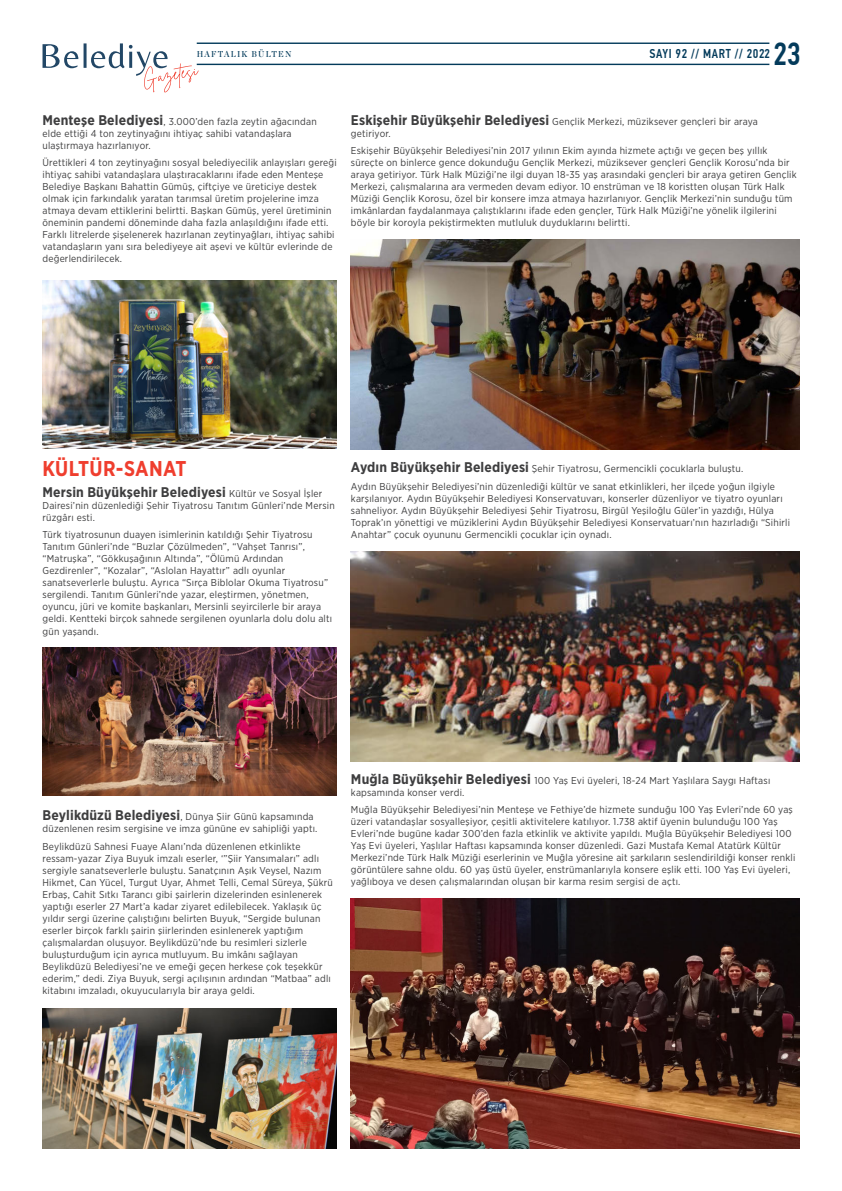
<style>
.page{position:relative;width:842px;height:1191px;background:#fff}
.page>*{position:absolute;margin:0;border:0;box-sizing:border-box;transform-origin:0 0}
.t1{font:500 32.1px "PF Din Text Cond Pro";color:#043b5b;scale:.93 1}
.t2{font:700 21.4px "Gotham Narrow";letter-spacing:.02em;color:#ef3e2e;scale:.93 1}
.t3{font:700 14px "Gotham Narrow";letter-spacing:.01em;color:#3e3e3f}
.t4{font:500 12.8px "PF Din Text Cond Pro";letter-spacing:.05em;color:#043b5b;scale:.93 1}
.t5{font:10px/12px "Gotham Narrow";letter-spacing:.02em;color:#3e3e3f}
.t6{font:8.6px "Chronicle Display Semi";letter-spacing:.15em;color:#043b5b;scale:.93 1}
.s1{font-weight:700;font-size:14px}
.s2{font-weight:400;font-size:10px}
</style>
<div class="page">
<hr style="left:197px;top:64px;width:572px;height:1px;background:#043b5b">
<hr style="left:197px;top:43px;width:572px;height:1px;background:#043b5b">
<svg style="left:43px;top:43px;width:156px;height:49px"></svg>
<img style="left:43px;top:281px;width:294px;height:167px">
<img style="left:43px;top:648px;width:294px;height:147px">
<img style="left:43px;top:1008px;width:294px;height:140px">
<img style="left:351px;top:240px;width:448px;height:209px">
<img style="left:351px;top:551px;width:448px;height:210px">
<img style="left:351px;top:899px;width:448px;height:249px">
<p class="t6" style="left:197px;top:49px;width:103px">HAFTALIK BÜLTEN</p>
<p class="t4" style="left:649px;top:46px;width:131px">SAYI 92 // MART // 2022</p>
<h1 class="t1" style="left:773px;top:38px;width:31px">23</h1>
<p class="t5" style="left:43px;top:115px;width:276px"><span class="s1">Menteşe Belediyesi</span>, 3.000’den fazla zeytin ağacından elde ettiği 4 ton zeytinyağını ihtiyaç sahibi vatandaşlara ulaştırmaya hazırlanıyor.</p>
<p class="t5" style="left:43px;top:157px;width:296px">Ürettikleri 4 ton zeytinyağını sosyal belediyecilik anlayışları gereği ihtiyaç sahibi vatandaşlara ulaştıracaklarını ifade eden Menteşe Belediye Başkanı Bahattin Gümüş, çiftçiye ve üreticiye destek olmak için farkındalık yaratan tarımsal üretim projelerine imza atmaya devam ettiklerini belirtti. Başkan Gümüş, yerel üretiminin öneminin pandemi döneminde daha fazla anlaşıldığını ifade etti.<br>Farklı litrelerde şişelenerek hazırlanan zeytinyağları, ihtiyaç sahibi vatandaşların yanı sıra belediyeye ait aşevi ve kültür evlerinde de değerlendirilecek.</p>
<p class="t5" style="left:351px;top:115px;width:408px"><span class="s1">Eskişehir Büyükşehir Belediyesi</span> Gençlik Merkezi, müziksever gençleri bir araya getiriyor.</p>
<p class="t5" style="left:351px;top:145px;width:447px">Eskişehir Büyükşehir Belediyesi’nin 2017 yılının Ekim ayında hizmete açtığı ve geçen beş yıllık süreçte on binlerce gence dokunduğu Gençlik Merkezi, müziksever gençleri Gençlik Korosu’nda bir araya getiriyor. Türk Halk Müziği’ne ilgi duyan 18-35 yaş arasındaki gençleri bir araya getiren Gençlik Merkezi, çalışmalarına ara vermeden devam ediyor. 10 enstrüman ve 18 koristten oluşan Türk Halk Müziği Gençlik Korosu, özel bir konsere imza atmaya hazırlanıyor. Gençlik Merkezi’nin sunduğu tüm imkânlardan faydalanmaya çalıştıklarını ifade eden gençler, Türk Halk Müziği’ne yönelik ilgilerini böyle bir koroyla pekiştirmekten mutluluk duyduklarını belirtti.</p>
<h2 class="t2" style="left:43px;top:457px;width:157px">KÜLTÜR-SANAT</h2>
<h3 class="t3" style="left:43px;top:484px;width:281px">Mersin Büyükşehir Belediyesi <span class="s2">Kültür ve Sosyal İşler</span></h3>
<p class="t5" style="left:43px;top:499px;width:294px">Dairesi’nin düzenlediği Şehir Tiyatrosu Tanıtım Günleri’nde Mersin rüzgârı esti.</p>
<p class="t5" style="left:43px;top:529px;width:291px">Türk tiyatrosunun duayen isimlerinin katıldığı Şehir Tiyatrosu Tanıtım Günleri’nde “Buzlar Çözülmeden”, “Vahşet Tanrısı”, “Matruşka”, “Gökkuşağının Altında”, “Ölümü Ardından Gezdirenler”, “Kozalar”, “Aslolan Hayattır” adlı oyunlar sanatseverlerle buluştu. Ayrıca “Sırça Biblolar Okuma Tiyatrosu” sergilendi. Tanıtım Günleri’nde yazar, eleştirmen, yönetmen, oyuncu, jüri ve komite başkanları, Mersinli seyircilerle bir araya geldi. Kentteki birçok sahnede sergilenen oyunlarla dolu dolu altı gün yaşandı.</p>
<p class="t5" style="left:351px;top:460px;width:425px;line-height:17.7px"><span class="s1">Aydın Büyükşehir Belediyesi</span> Şehir Tiyatrosu, Germencikli çocuklarla buluştu.<br>Aydın Büyükşehir Belediyesi’nin düzenlediği kültür ve sanat etkinlikleri, her ilçede yoğun ilgiyle</p>
<p class="t5" style="left:351px;top:492px;width:441px">karşılanıyor. Aydın Büyükşehir Belediyesi Konservatuvarı, konserler düzenliyor ve tiyatro oyunları sahneliyor. Aydın Büyükşehir Belediyesi Şehir Tiyatrosu, Birgül Yeşiloğlu Güler’in yazdığı, Hülya Toprak’ın yönettigi ve müziklerini Aydın Büyükşehir Belediyesi Konservatuarı’nın hazırladığı “Sihirli Anahtar” çocuk oyununu Germencikli çocuklar için oynadı.</p>
<p class="t5" style="left:43px;top:811px;width:276px"><span class="s1">Beylikdüzü Belediyesi</span>, Dünya Şiir Günü kapsamında düzenlenen resim sergisine ve imza gününe ev sahipliği yaptı.</p>
<p class="t5" style="left:43px;top:840px;width:292px">Beylikdüzü Sahnesi Fuaye Alanı’nda düzenlenen etkinlikte ressam-yazar Ziya Buyuk imzalı eserler, ‘”Şiir Yansımaları” adlı sergiyle sanatseverlerle buluştu. Sanatçının Aşık Veysel, Nazım Hikmet, Can Yücel, Turgut Uyar, Ahmet Telli, Cemal Süreya, Şükrü Erbaş, Cahit Sıtkı Tarancı gibi şairlerin dizelerinden esinlenerek yaptığı eserler 27 Mart’a kadar ziyaret edilebilecek. Yaklaşık üç yıldır sergi üzerine çalıştığını belirten Buyuk, “Sergide bulunan eserler birçok farklı şairin şiirlerinden esinlenerek yaptığım çalışmalardan oluşuyor. Beylikdüzü’nde bu resimleri sizlerle buluşturduğum için ayrıca mutluyum. Bu imkânı sağlayan Beylikdüzü Belediyesi’ne ve emeği geçen herkese çok teşekkür ederim,” dedi. Ziya Buyuk, sergi açılışının ardından “Matbaa” adlı kitabını imzaladı, okuyucularıyla bir araya geldi.</p>
<p class="t5" style="left:351px;top:774px;width:421px"><span class="s1">Muğla Büyükşehir Belediyesi</span> 100 Yaş Evi üyeleri, 18-24 Mart Yaşlılara Saygı Haftası kapsamında konser verdi.</p>
<p class="t5" style="left:351px;top:804px;width:446px">Muğla Büyükşehir Belediyesi’nin Menteşe ve Fethiye’de hizmete sunduğu 100 Yaş Evleri’nde 60 yaş üzeri vatandaşlar sosyalleşiyor, çeşitli aktivitelere katılıyor. 1.738 aktif üyenin bulunduğu 100 Yaş Evleri’nde bugüne kadar 300’den fazla etkinlik ve aktivite yapıldı. Muğla Büyükşehir Belediyesi 100<br>Yaş Evi üyeleri, Yaşlılar Haftası kapsamında konser düzenledi. Gazi Mustafa Kemal Atatürk Kültür Merkezi’nde Türk Halk Müziği eserlerinin ve Muğla yöresine ait şarkıların seslendirildiği konser renkli görüntülere sahne oldu. 60 yaş üstü üyeler, enstrümanlarıyla konsere eşlik etti. 100 Yaş Evi üyeleri, yağlıboya ve desen çalışmalarından oluşan bir karma resim sergisi de açtı.</p>
</div>
